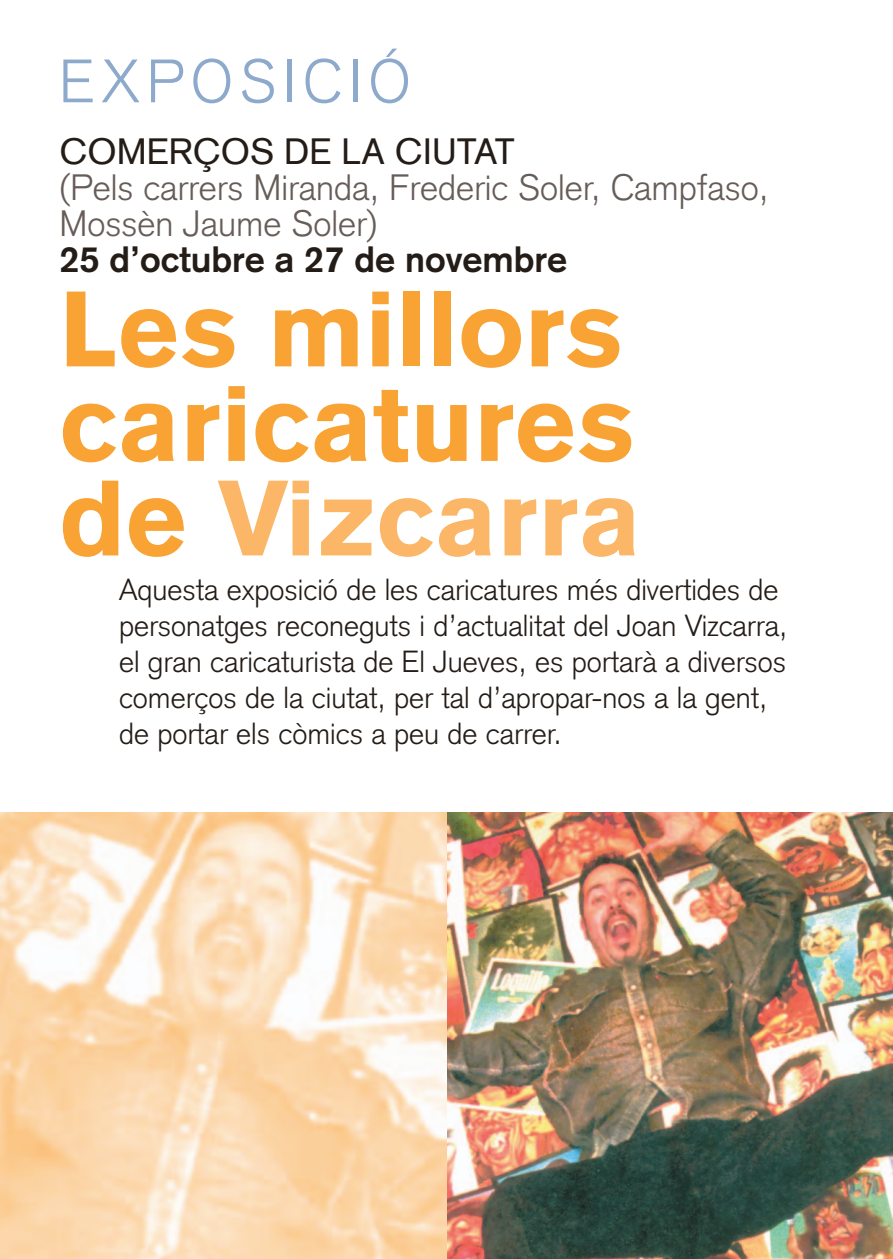
<style>
.page{position:relative;width:893px;height:1259px;background:#fff}
.page>*{position:absolute;margin:0;border:0;box-sizing:border-box;transform-origin:0 0}
.t1{font:900 105px/94.5px "Akzidenz Grotesk";color:#f8a334}
.t2{font:300 60px "Akzidenz Grotesk";letter-spacing:.11em;color:#8da9cb}
.t3{font:300 36px/36px "Akzidenz Grotesk";color:#665c58}
.t4{font:700 36px "Akzidenz Grotesk";color:#241c16}
.t5{font:36px "Akzidenz Grotesk";color:#241c16}
.t6{font:300 30px/36px "Akzidenz Grotesk";color:#241c16}
.s1{color:#fbb767}
</style>
<div class="page">
<img style="left:446px;top:812px;width:447px;height:447px">
<svg style="left:0;top:812px;width:446px;height:447px;background:#fbddb9"></svg>
<h2 class="t2" style="left:60px;top:60px;width:353px">EXPOSICIÓ</h2>
<p class="t5" style="left:60px;top:138px;width:457px">COMERÇOS DE LA CIUTAT</p>
<p class="t3" style="left:60px;top:173px;width:711px">(Pels carrers Miranda, Frederic Soler, Campfaso,<br>Mossèn Jaume Soler)</p>
<p class="t4" style="left:60px;top:246px;width:509px">25 d’octubre a 27 de novembre</p>
<h1 class="t1" style="left:60px;top:291px;width:583px">Les millors caricatures de <span class="s1">Vizcarra</span></h1>
<p class="t6" style="left:119px;top:575px;width:670px">Aquesta exposició de les caricatures més divertides de personatges reconeguts i d’actualitat del Joan Vizcarra, el gran caricaturista de El Jueves, es portarà a diversos comerços de la ciutat, per tal d’apropar-nos a la gent, de portar els còmics a peu de carrer.</p>
</div>
